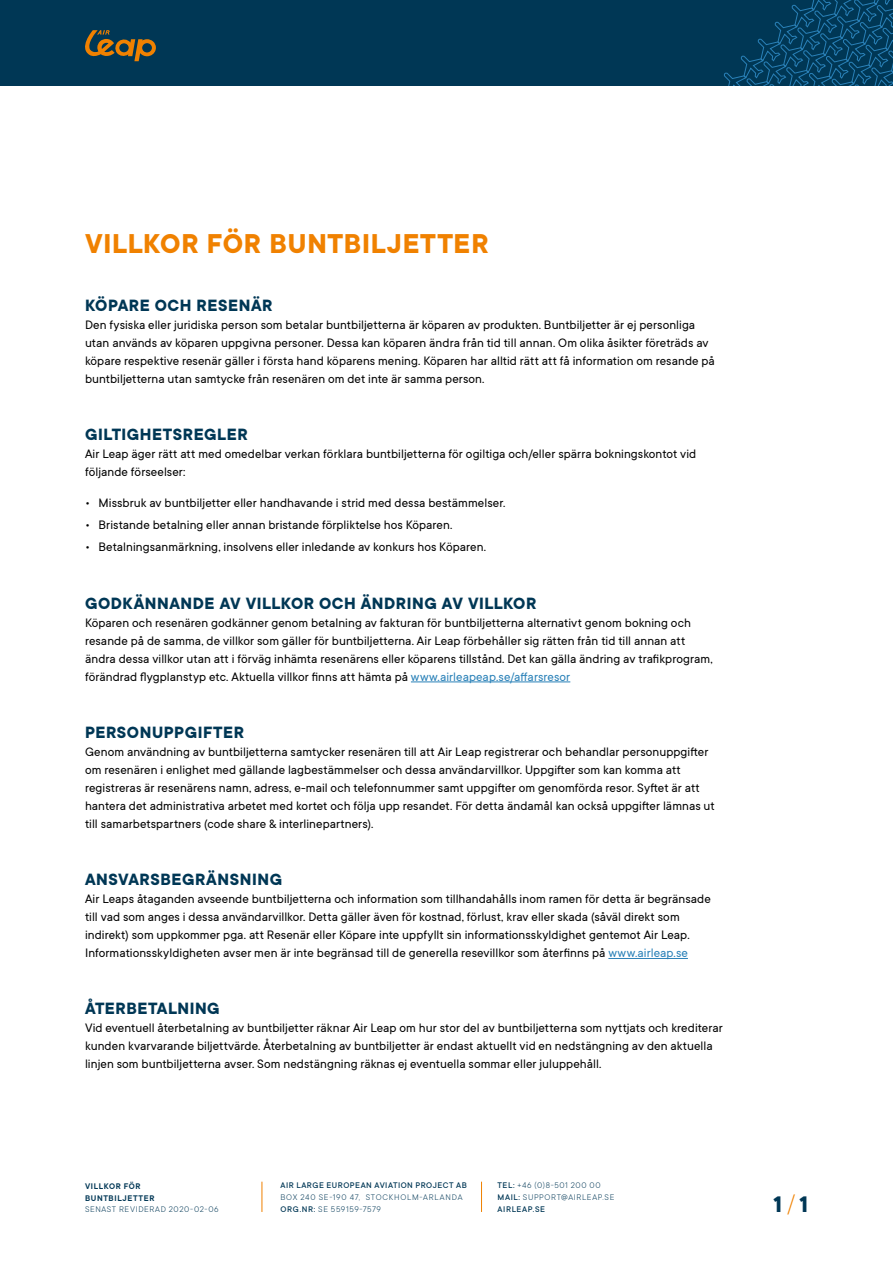
<style>
.page{position:relative;width:893px;height:1263px;background:#fff}
.page>*{position:absolute;margin:0;border:0;box-sizing:border-box;transform-origin:0 0}
.t1{font:700 30px "TT Commons";letter-spacing:.03em;color:#f08100}
.t2{font:700 24.75px "TT Commons";color:#003755}
.t3{font:700 18px "TT Commons";letter-spacing:.03em;color:#003755}
.t4{font:13.5px/18px "TT Commons";letter-spacing:.005em;color:#000}
.t5{font:300 9px/12px "TT Commons";letter-spacing:.075em;color:#003755}
.t6{font:500 9px "TT Commons";letter-spacing:.055em;color:#003755}
.t7{font:600 9px/12px "TT Commons";letter-spacing:.075em;color:#003755}
.s1{color:#2a81b8}
.s2{font-weight:500}
.s3{font-weight:300;color:#f08100}
</style>
<div class="page">
<div style="left:0;top:0;width:893px;height:85px;background:#003755"></div>
<svg style="left:724px;top:0;width:169px;height:85px"></svg>
<hr style="left:262px;top:1182px;width:1px;height:30px;background:#f08100">
<hr style="left:481px;top:1182px;width:1px;height:30px;background:#f08100">
<svg style="left:85px;top:30px;width:71px;height:31px"></svg>
<hr style="left:411px;top:681px;width:159px;height:1px;background:#2a81b8">
<hr style="left:608px;top:958px;width:80px;height:1px;background:#2a81b8">
<h1 class="t1" style="left:85px;top:227px;width:405px">VILLKOR FÖR BUNTBILJETTER</h1>
<h3 class="t3" style="left:85px;top:295px;width:189px">KÖPARE OCH RESENÄR</h3>
<p class="t4" style="left:85px;top:316px;width:631px">Den fysiska eller juridiska person som betalar buntbiljetterna är köparen av produkten. Buntbiljetter är ej personliga utan används av köparen uppgivna personer. Dessa kan köparen ändra från tid till annan. Om olika åsikter företräds av köpare respektive resenär gäller i första hand köparens mening. Köparen har alltid rätt att få information om resande på buntbiljetterna utan samtycke från resenären om det inte är samma person.</p>
<h3 class="t3" style="left:85px;top:424px;width:164px">GILTIGHETSREGLER</h3>
<p class="t4" style="left:85px;top:445px;width:613px">Air Leap äger rätt att med omedelbar verkan förklara buntbiljetterna för ogiltiga och/eller spärra bokningskontot vid följande förseelser:</p>
<p class="t4" style="left:85px;top:494px;width:422px">• Missbruk av buntbiljetter eller handhavande i strid med dessa bestämmelser.</p>
<p class="t4" style="left:85px;top:516px;width:369px">• Bristande betalning eller annan bristande förpliktelse hos Köparen.</p>
<p class="t4" style="left:85px;top:538px;width:403px">• Betalningsanmärkning, insolvens eller inledande av konkurs hos Köparen.</p>
<h3 class="t3" style="left:85px;top:593px;width:453px">GODKÄNNANDE AV VILLKOR OCH ÄNDRING AV VILLKOR</h3>
<p class="t4" style="left:85px;top:613px;width:629px">Köparen och resenären godkänner genom betalning av fakturan för buntbiljetterna alternativt genom bokning och resande på de samma, de villkor som gäller för buntbiljetterna. Air Leap förbehåller sig rätten från tid till annan att ändra dessa villkor utan att i förväg inhämta resenärens eller köparens tillstånd. Det kan gälla ändring av trafikprogram, förändrad flygplanstyp etc. Aktuella villkor finns att hämta på <span class="s1">www.airleapeap.se/affarsresor</span></p>
<h3 class="t3" style="left:85px;top:722px;width:161px">PERSONUPPGIFTER</h3>
<p class="t4" style="left:85px;top:743px;width:631px">Genom användning av buntbiljetterna samtycker resenären till att Air Leap registrerar och behandlar personuppgifter om resenären i enlighet med gällande lagbestämmelser och dessa användarvillkor. Uppgifter som kan komma att registreras är resenärens namn, adress, e-mail och telefonnummer samt uppgifter om genomförda resor. Syftet är att hantera det administrativa arbetet med kortet och följa upp resandet. För detta ändamål kan också uppgifter lämnas ut till samarbetspartners (code share &amp; interlinepartners).</p>
<h3 class="t3" style="left:85px;top:869px;width:199px">ANSVARSBEGRÄNSNING</h3>
<p class="t4" style="left:85px;top:890px;width:627px">Air Leaps åtaganden avseende buntbiljetterna och information som tillhandahålls inom ramen för detta är begränsade till vad som anges i dessa användarvillkor. Detta gäller även för kostnad, förlust, krav eller skada (såväl direkt som indirekt) som uppkommer pga. att Resenär eller Köpare inte uppfyllt sin informationsskyldighet gentemot Air Leap.<br>Informationsskyldigheten avser men är inte begränsad till de generella resevillkor som återfinns på <span class="s1">www.airleap.se</span></p>
<h3 class="t3" style="left:85px;top:999px;width:136px">ÅTERBETALNING</h3>
<p class="t4" style="left:85px;top:1019px;width:639px">Vid eventuell återbetalning av buntbiljetter räknar Air Leap om hur stor del av buntbiljetterna som nyttjats och krediterar kunden kvarvarande biljettvärde. Återbetalning av buntbiljetter är endast aktuellt vid en nedstängning av den aktuella linjen som buntbiljetterna avser. Som nedstängning räknas ej eventuella sommar eller juluppehåll.</p>
<p class="t7" style="left:85px;top:1179px;width:71px">VILLKOR FÖR<br>BUNTBILJETTER</p>
<p class="t5" style="left:85px;top:1203px;width:135px">SENAST REVIDERAD 2020-02-06</p>
<p class="t6" style="left:280px;top:1180px;width:188px">AIR LARGE EUROPEAN AVIATION PROJECT AB</p>
<p class="t5" style="left:280px;top:1191px;width:183px">BOX 240 SE-190 47, STOCKHOLM-ARLANDA<br><span class="s2">ORG.NR:</span> SE 559159-7579</p>
<p class="t5" style="left:497px;top:1179px;width:118px"><span class="s2">TEL:</span> +46 (0)8-501 200 00<br><span class="s2">MAIL:</span> SUPPORT@AIRLEAP.SE<br><span class="s2">AIRLEAP.SE</span></p>
<h2 class="t2" style="left:773px;top:1190px;width:36px">1 <span class="s3">/</span> 1</h2>
</div>
